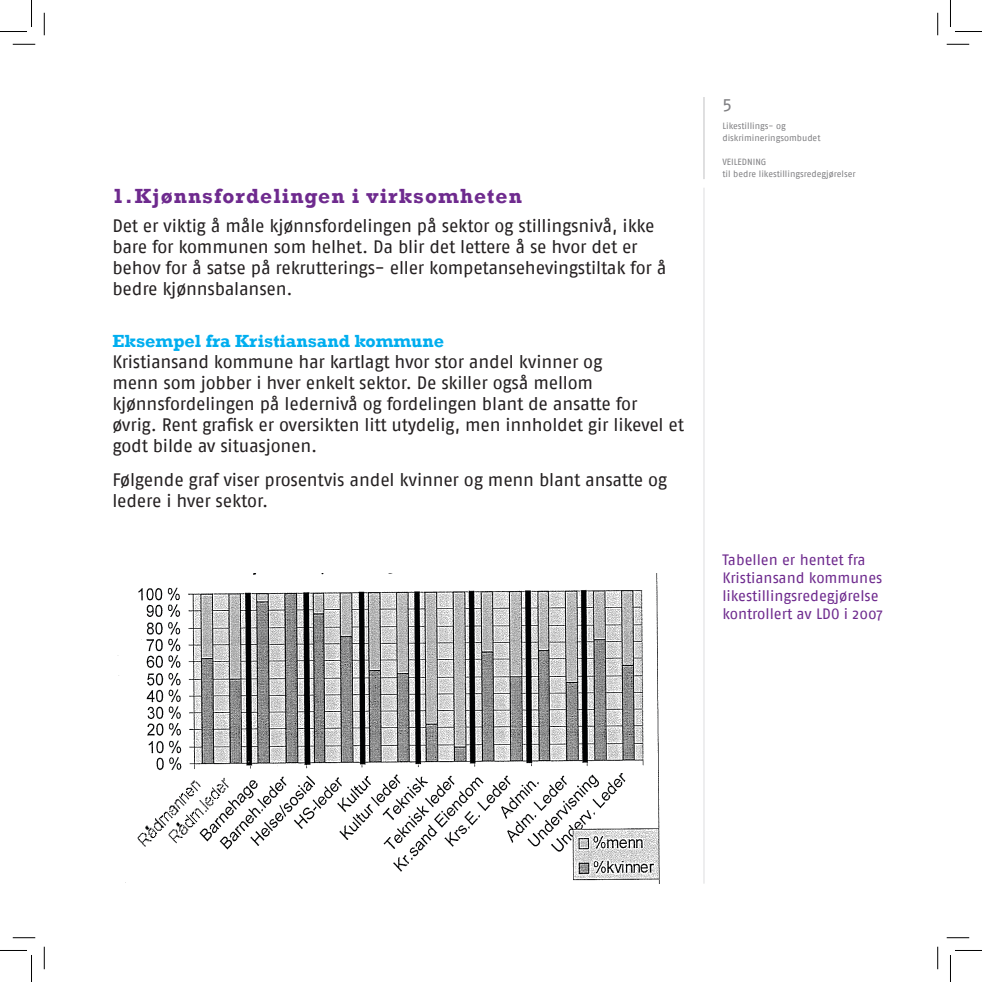
<style>
.page{position:relative;width:982px;height:982px;background:#fff}
.page>*{position:absolute;margin:0;border:0;box-sizing:border-box;transform-origin:0 0}
.Mellomtittel_høy_sta{font:700 21px "Rockwell";letter-spacing:.05em;color:#6e2a8e}
.Body{font:18px/21px "Fago No Regular LF";letter-spacing:-.015em;color:#231f20}
.Undertittel{font:700 18px "Rockwell";color:#00aeef}
.Margskrift_høyre_mar{font:15px/18px "Fago No";letter-spacing:-.005em;color:#6e2a8e}
.t1{font:9px/12px "Fago No Regular LF";color:#808083}
</style>
<div class="page">
<hr style="left:703px;top:188px;width:1px;height:695px;background:#babbbe">
<hr style="left:703px;top:97px;width:1px;height:82px;background:#808083">
<img style="left:117px;top:574px;width:543px;height:309px">
<svg style="left:13px;top:44px;width:22px;height:1px"></svg>
<svg style="left:946px;top:44px;width:23px;height:1px"></svg>
<svg style="left:13px;top:937px;width:22px;height:1px"></svg>
<svg style="left:946px;top:937px;width:23px;height:1px"></svg>
<svg style="left:44px;top:13px;width:1px;height:22px"></svg>
<svg style="left:44px;top:946px;width:1px;height:23px"></svg>
<svg style="left:937px;top:13px;width:1px;height:22px"></svg>
<svg style="left:937px;top:946px;width:1px;height:23px"></svg>
<svg style="left:0;top:0;width:32px;height:32px"></svg>
<svg style="left:0;top:950px;width:32px;height:31px"></svg>
<svg style="left:950px;top:0;width:31px;height:32px"></svg>
<svg style="left:950px;top:950px;width:31px;height:31px"></svg>
<p class="Mellomtittel_høy_sta" style="left:112px;top:183px;width:411px">1.Kjønnsfordelingen i virksomheten</p>
<p class="Body" style="left:112px;top:215px;width:555px">Det er viktig å måle kjønnsfordelingen på sektor og stillingsnivå, ikke bare for kommunen som helhet. Da blir det lettere å se hvor det er behov for å satse på rekrutterings- eller kompetansehevingstiltak for å bedre kjønnsbalansen.</p>
<p class="Undertittel" style="left:112px;top:330px;width:333px">Eksempel fra Kristiansand kommune</p>
<p class="Body" style="left:112px;top:351px;width:573px">Kristiansand kommune har kartlagt hvor stor andel kvinner og<br>menn som jobber i hver enkelt sektor. De skiller også mellom kjønnsfordelingen på ledernivå og fordelingen blant de ansatte for øvrig. Rent grafisk er oversikten litt utydelig, men innholdet gir likevel et godt bilde av situasjonen.</p>
<p class="Body" style="left:112px;top:468px;width:556px">Følgende graf viser prosentvis andel kvinner og menn blant ansatte og ledere i hver sektor.</p>
<p class="t1" style="left:722px;top:120px;width:100px">Likestillings- og diskrimineringsombudet</p>
<p class="t1" style="left:722px;top:156px;width:135px">VEILEDNING<br>til bedre likestillingsredegjørelser</p>
<p class="Margskrift_høyre_mar" style="left:722px;top:550px;width:162px">Tabellen er hentet fra<br>Kristiansand kommunes likestillingsredegjørelse kontrollert av LDO i 2007</p>
</div>
